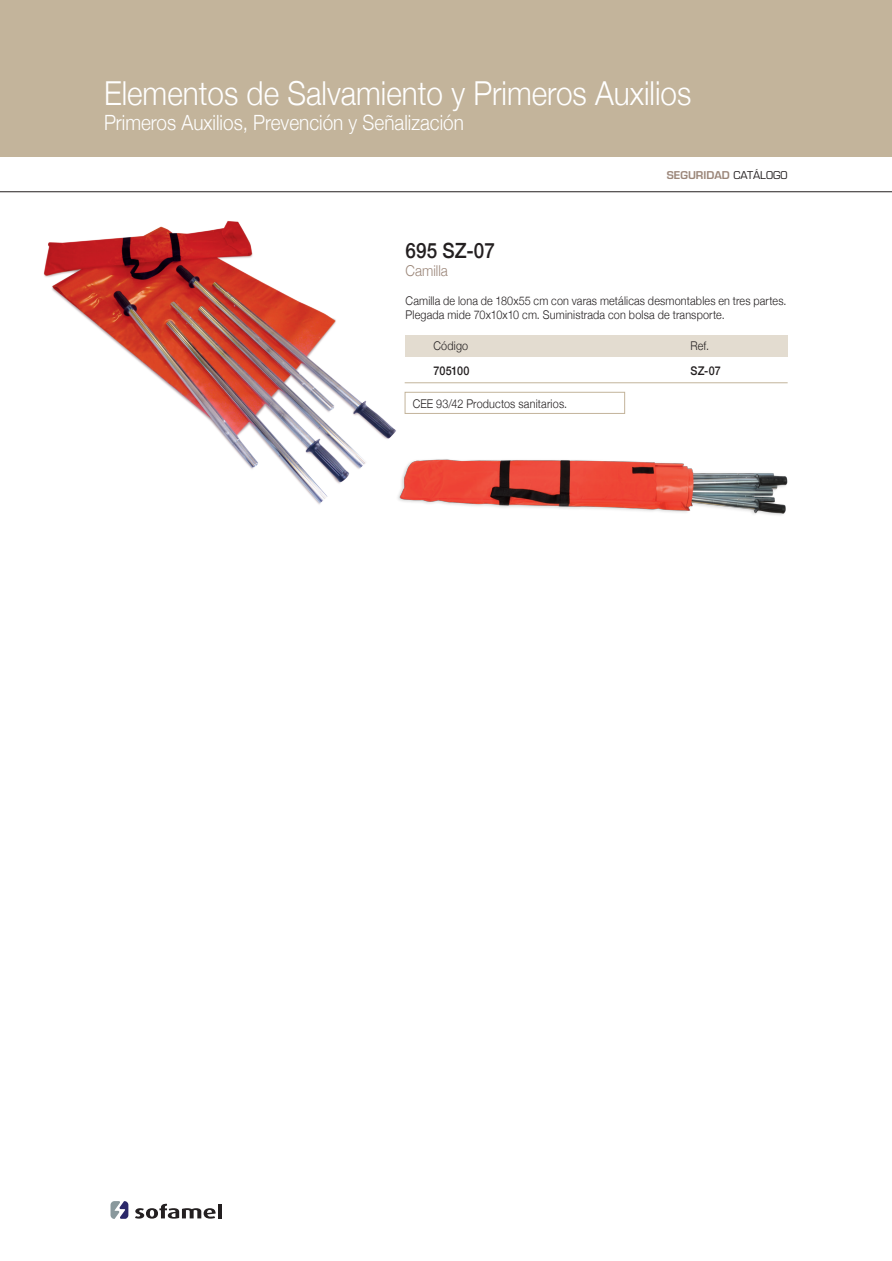
<style>
.page{position:relative;width:892px;height:1261px;background:#fff}
.page>*{position:absolute;margin:0;border:0;box-sizing:border-box;transform-origin:0 0}
.t1{font:300 33px "Helvetica Neue";color:#fff;scale:.9 1}
.t2{font:300 21px "Helvetica Neue";color:#fff;scale:.9 1}
.t3{font:500 21px "Helvetica Neue";color:#231f20;scale:.9 1}
.t4{font:300 15px "Helvetica Neue";color:#9b8679;scale:.9 1}
.t5{font:300 12px/14.4px "Helvetica Neue";letter-spacing:.015em;color:#231f20;scale:.9 1}
.t6{font:500 12px "Helvetica Neue";color:#231f20;scale:.9 1}
.t7{font:600 10.5px "Eurostile";color:#9b8679}
.s1{font-weight:400;color:#231f20}
</style>
<div class="page">
<svg style="left:135px;top:1203px;width:81px;height:15px"></svg>
<hr style="left:218px;top:1203px;width:4px;height:15px;background:#231f20">
<svg style="left:110px;top:1201px;width:18px;height:18px"></svg>
<div style="left:404px;top:335px;width:383px;height:21px;background:#e3dcd0"></div>
<hr style="left:404px;top:382px;width:383px;height:1px;background:#c3b49b">
<div style="left:404px;top:392px;width:221px;height:22px;border:1px solid #c3b49b"></div>
<img style="left:43px;top:221px;width:379px;height:284px">
<img style="left:377px;top:447px;width:411px;height:68px">
<div style="left:0;top:0;width:891px;height:157px;background:#c3b49b"></div>
<hr style="left:0;top:191px;width:891px;height:1px;background:#231f20">
<h1 class="t1" style="left:104px;top:66px;width:654px">Elementos de Salvamiento y Primeros Auxilios</h1>
<h2 class="t2" style="left:104px;top:105px;width:401px">Primeros Auxilios, Prevención y Señalización</h2>
<p class="t7" style="left:666px;top:169px;width:122px">SEGURIDAD <span class="s1">CATÁLOGO</span></p>
<h2 class="t3" style="left:405px;top:233px;width:101px">695 SZ-07</h2>
<p class="t4" style="left:405px;top:258px;width:48px">Camilla</p>
<p class="t5" style="left:405px;top:292px;width:425px">Camilla de lona de 180x55 cm con varas metálicas desmontables en tres partes.<br>Plegada mide 70x10x10 cm. Suministrada con bolsa de transporte.</p>
<p class="t5" style="left:433px;top:338px;width:40px">Código</p>
<p class="t6" style="left:433px;top:361px;width:42px">705100</p>
<p class="t6" style="left:690px;top:361px;width:35px">SZ-07</p>
<p class="t5" style="left:690px;top:338px;width:22px">Ref.</p>
<p class="t5" style="left:412px;top:396px;width:173px">CEE 93/42 Productos sanitarios.</p>
</div>
